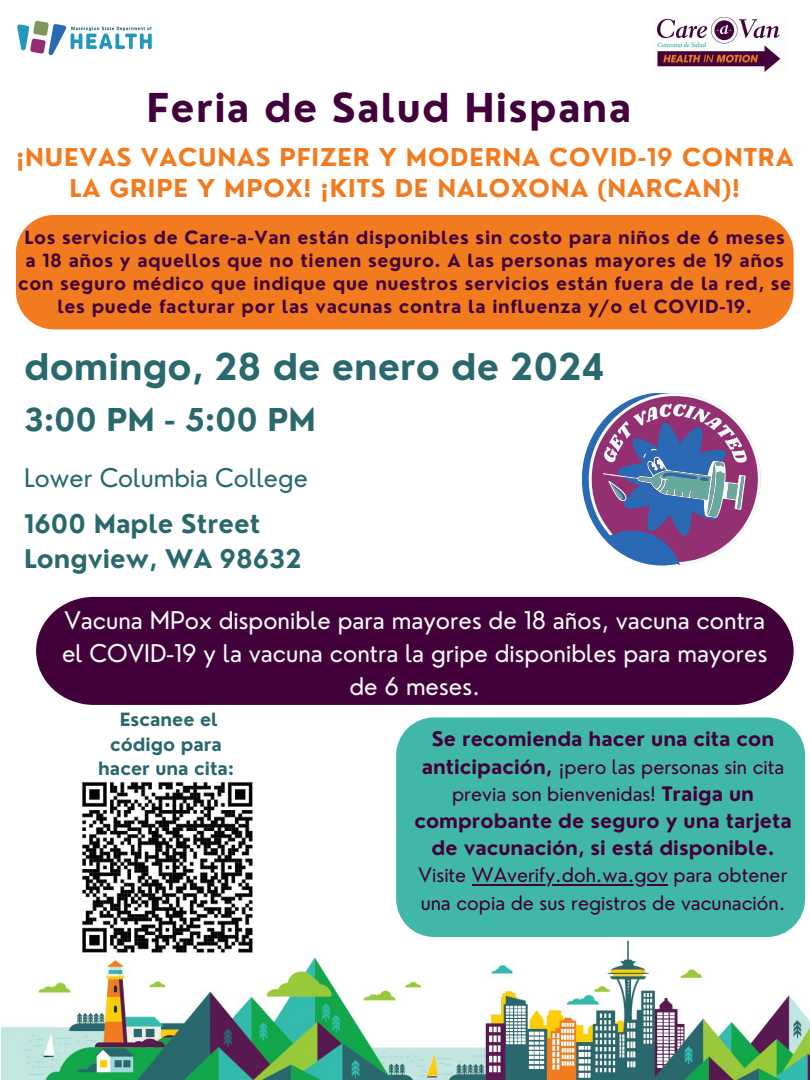
<style>
.page{position:relative;width:810px;height:1080px;background:#fff}
.page>*{position:absolute;margin:0;border:0;box-sizing:border-box;transform-origin:0 0}
.t1{font:700 38.81px "Nourd";letter-spacing:.035em;color:#42013a}
.t2{font:700 35.81px "Nourd";color:#29696d}
.t3{font:700 30.69px "Nourd";color:#29696d}
.t4{font:700 25.06px/34.7px "Nourd";color:#29696d}
.t5{font:25.06px "Nourd";color:#29696d}
.t6{font:700 23.94px/30.9px "Nourd";letter-spacing:.035em;color:#f27b1f;text-align:center}
.t7{font:23.81px/33.2px "Nourd";color:#f9fafa;text-align:center}
.t8{font:700 19.5px/27.2px "Nourd";color:#42013a;text-align:center}
.t9{font:19.5px/27.2px "Nourd";color:#42013a}
.t10{font:700 17.81px/24.4px "Nourd";color:#29696d;text-align:center}
.t11{font:700 17.69px/23px "Nourd";letter-spacing:.035em;color:#42013a;text-align:center}
.s1{font-weight:400}
</style>
<div class="page">
<img style="left:656px;top:17px;width:125px;height:55px">
<img style="left:17px;top:20px;width:135px;height:36px">
<img style="left:1px;top:940px;width:809px;height:140px">
<div style="left:396px;top:717px;width:409px;height:220px;background:#41b7a7"></div>
<div style="left:36px;top:597px;width:758px;height:108px;background:#42013a"></div>
<div style="left:16px;top:215px;width:777px;height:114px;background:#f27b1f;border-radius:38px"></div>
<svg style="left:582px;top:446px;width:88px;height:120px"></svg>
<svg style="left:588px;top:393px;width:173px;height:172px"></svg>
<img style="left:81px;top:781px;width:175px;height:175px">
<hr style="left:472px;top:884px;width:35px;height:2px;background:#42013a">
<hr style="left:507px;top:884px;width:161px;height:2px;background:#42013a">
<p class="t1" style="left:147px;top:83px;width:486px">Feria de Salud Hispana</p>
<p class="t6" style="left:16px;top:142px;width:780px">¡NUEVAS VACUNAS PFIZER Y MODERNA COVID-19 CONTRA<br>LA GRIPE Y MPOX! ¡KITS DE NALOXONA (NARCAN)!</p>
<p class="t11" style="left:18px;top:226px;width:775px">Los servicios de Care-a-Van están disponibles sin costo para niños de 6 meses a 18 años y aquellos que no tienen seguro. A las personas mayores de 19 años con seguro médico que indique que nuestros servicios están fuera de la red, se les puede facturar por las vacunas contra la influenza y/o el COVID-19.</p>
<p class="t2" style="left:24px;top:344px;width:582px">domingo, 28 de enero de 2024</p>
<p class="t3" style="left:24px;top:400px;width:293px">3:00 PM - 5:00 PM</p>
<p class="t5" style="left:24px;top:462px;width:285px">Lower Columbia College</p>
<p class="t4" style="left:24px;top:506px;width:279px">1600 Maple Street<br>Longview, WA 98632</p>
<p class="t7" style="left:62px;top:603px;width:707px">Vacuna MPox disponible para mayores de 18 años, vacuna contra el COVID-19 y la vacuna contra la gripe disponibles para mayores de 6 meses.</p>
<p class="t10" style="left:98px;top:707px;width:137px">Escanee el código para hacer una cita:</p>
<p class="t8" style="left:414px;top:726px;width:379px">Se recomienda hacer una cita con anticipación, <span class="s1">¡pero las personas sin cita previa son bienvenidas!</span> Traiga un comprobante de seguro y una tarjeta de vacunación, si está disponible.</p>
<p class="t9" style="left:419px;top:861px;width:370px">Visite WAverify.doh.wa.gov para obtener una copia de sus registros de vacunación.</p>
</div>
